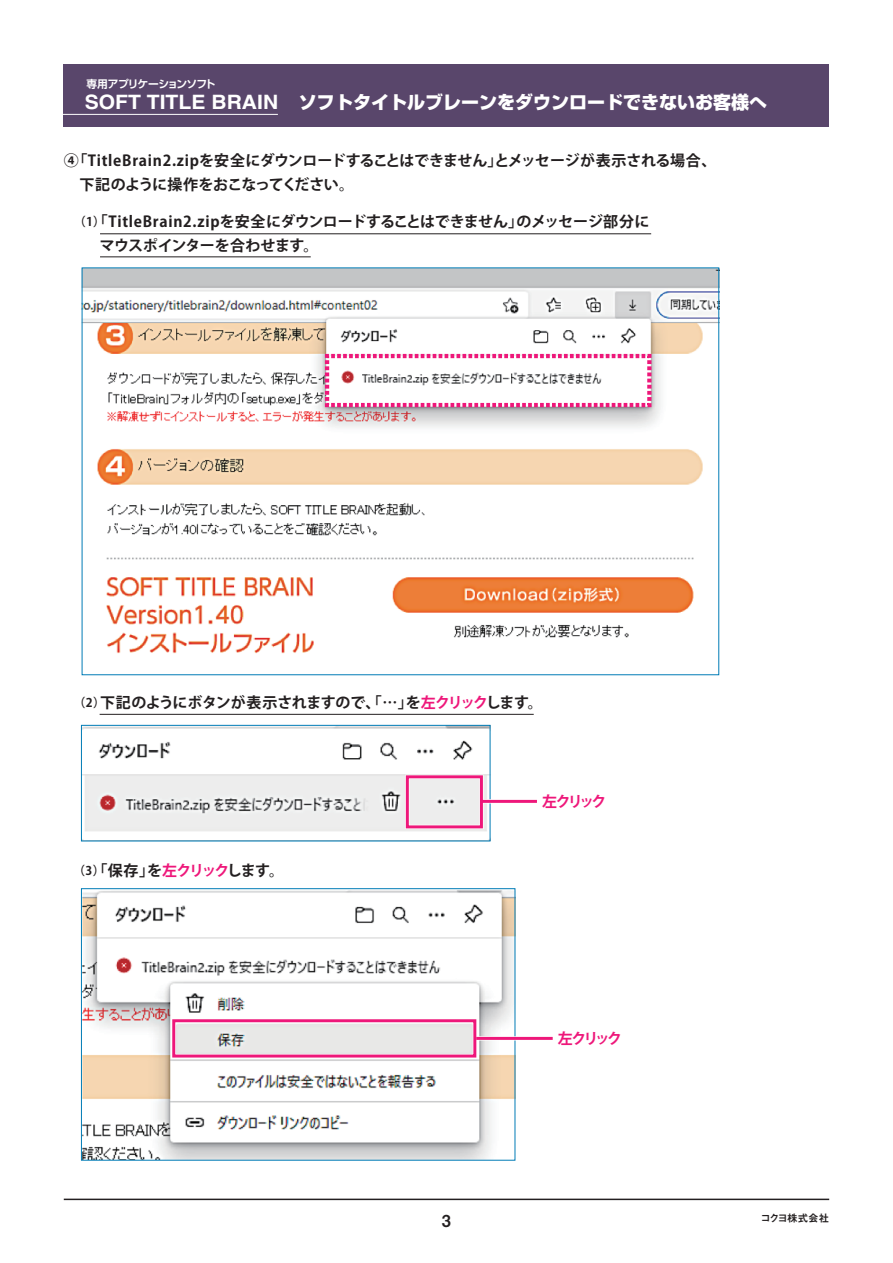
<style>
.page{position:relative;width:893px;height:1263px;background:#fff}
.page>*{position:absolute;margin:0;border:0;box-sizing:border-box;transform-origin:0 0}
.t1{font:800 18px "Shin Go Pro";color:#fff}
.t2{font:16.5px "Midashi Go Pro MB31";color:#231f20}
.t3{font:700 15px/24px "Koz Go Pro";letter-spacing:-.02em;color:#231f20}
.t4{font:700 15px "Koz Go Pro";letter-spacing:-.08em;color:#231f20}
.t5{font:700 15px "Koz Go Pro";letter-spacing:-.205em;color:#ee177a}
.t6{font:700 10.65px "Shin Go Pro De";letter-spacing:-.065em;color:#fff}
.t7{font:10.5px "Midashi Go Pro MB31";letter-spacing:-.04em;color:#231f20}
.s1{font-family:"Helvetica LT Std";font-weight:700;font-size:19.8px}
.s2{font-size:12px}
.s3{color:#ee177a}
</style>
<div class="page">
<img style="left:83px;top:727px;width:405px;height:104px">
<div style="left:81px;top:725px;width:409px;height:116px;border:1px solid #007cb6"></div>
<img style="left:83px;top:890px;width:430px;height:268px">
<img style="left:81px;top:268px;width:638px;height:408px">
<hr style="left:64px;top:1198px;width:765px;height:2px;background:#231f20">
<div style="left:64px;top:64px;width:765px;height:62px;background:#59466b"></div>
<hr style="left:48px;top:114px;width:230px;height:1px;background:#fff">
<svg style="left:323px;top:352px;width:331px;height:57px"></svg>
<div style="left:81px;top:888px;width:434px;height:272px;border:1px solid #007cb6"></div>
<hr style="left:100px;top:234px;width:551px;height:1px;background:#231f20">
<hr style="left:100px;top:257px;width:211px;height:1px;background:#231f20">
<hr style="left:100px;top:714px;width:434px;height:1px;background:#231f20">
<div style="left:405px;top:775px;width:79px;height:54px;border:4px solid #fff"></div>
<hr style="left:481px;top:799px;width:56px;height:4px;background:#fde7f1">
<div style="left:406px;top:775px;width:77px;height:53px;border:3px solid #ee177a"></div>
<hr style="left:481px;top:800px;width:56px;height:3px;background:#ee177a">
<div style="left:172px;top:1019px;width:305px;height:39px;border:4px solid #fff"></div>
<svg style="left:476px;top:1036px;width:77px;height:1px"></svg>
<div style="left:172px;top:1019px;width:304px;height:38px;border:3px solid #ee177a"></div>
<hr style="left:476px;top:1037px;width:77px;height:3px;background:#ee177a">
<p class="t6" style="left:87px;top:76px;width:130px">専用アプリケーションソフト</p>
<p class="t1" style="left:85px;top:88px;width:684px"><span class="s1">SOFT TITLE BRAIN</span> ソフトタイトルブレーンをダウンロードできないお客様へ</p>
<p class="t3" style="left:64px;top:149px;width:654px">④「TitleBrain2.zipを安全にダウンロードすることはできません」とメッセージが表示される場合、　下記のように操作をおこなってください。</p>
<p class="t3" style="left:79px;top:211px;width:572px;text-indent:-6px"><span class="s2">（1）</span>「TitleBrain2.zipを安全にダウンロードすることはできません」のメッセージ部分に　 マウスポインターを合わせます。</p>
<p class="t3" style="left:74px;top:691px;width:471px"><span class="s2">（2）</span>下記のようにボタンが表示されますので、「…」を<span class="s3">左クリック</span>します。</p>
<p class="t4" style="left:73px;top:861px;width:212px"><span class="s2">（3）</span>「保存」を<span class="s3">左クリック</span>します。</p>
<p class="t5" style="left:542px;top:792px;width:66px">左クリック</p>
<p class="t5" style="left:558px;top:1029px;width:66px">左クリック</p>
<p class="t2" style="left:442px;top:1207px;width:11px">3</p>
<p class="t7" style="left:761px;top:1209px;width:70px">コクヨ株式会社</p>
</div>
